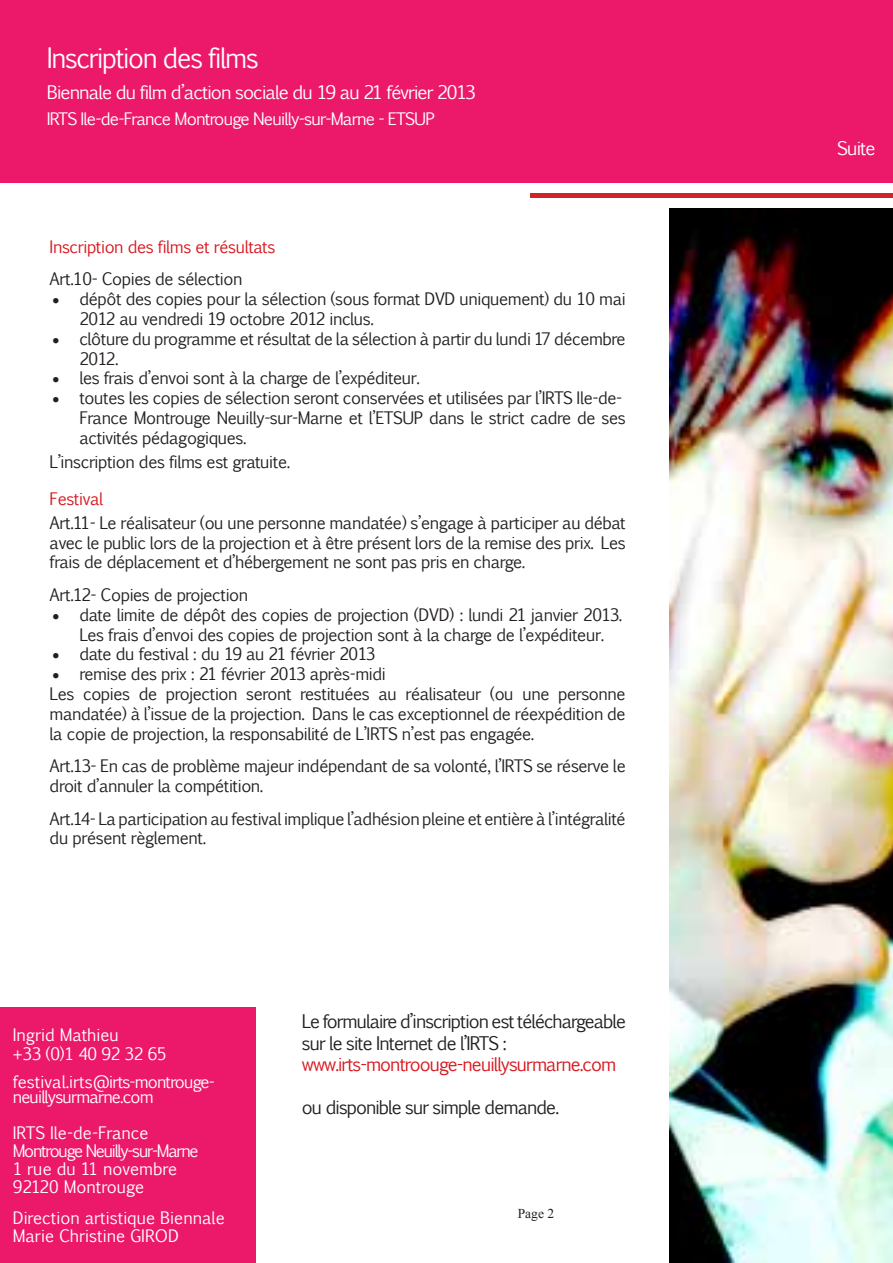
<style>
.page{position:relative;width:893px;height:1263px;background:#fff}
.page>*{position:absolute;margin:0;border:0;box-sizing:border-box;transform-origin:0 0}
.Normal_Normal_et_par{font:27px "Euphemia CAS";letter-spacing:-.05em;color:#fff}
.t1{font:18px/21.6px "Euphemia CAS";letter-spacing:-.05em;color:#231f20}
.Normal_Normal_et_par-2{font:18px "Euphemia CAS";letter-spacing:-.05em;color:#fff}
.t2{font:18px "Euphemia CAS";letter-spacing:-.05em;color:#d7171f}
.t3{font:16.5px/19.8px "Euphemia CAS";letter-spacing:-.025em;color:#231f20}
.t4{font:16.5px "Euphemia CAS";color:#fff}
.t5{font:16.5px/15px "Euphemia CAS";letter-spacing:-.05em;color:#fff}
.t6{font:16.5px "Euphemia CAS";letter-spacing:-.025em;color:#d7171f}
.t7{font:16.5px "Euphemia CAS";letter-spacing:-.075em;color:#fff}
.t8{font:16.5px "Euphemia CAS";letter-spacing:-.025em;color:#fff}
.t9{font:13.5px "Times New Roman";color:#231f20}
</style>
<div class="page">
<img style="left:669px;top:208px;width:224px;height:1054px">
<div style="left:0;top:1008px;width:255px;height:255px;background:#ec1869"></div>
<div style="left:530px;top:193px;width:363px;height:5px;background:#d1232a"></div>
<div style="left:0;top:0;width:893px;height:183px;background:#ec1869"></div>
<p class="Normal_Normal_et_par" style="left:47px;top:39px;width:213px">Inscription des films</p>
<p class="Normal_Normal_et_par-2" style="left:47px;top:79px;width:431px">Biennale du film d’action sociale du 19 au 21 février 2013</p>
<p class="t5" style="left:47px;top:111px;width:390px">IRTS Ile-de-France Montrouge Neuilly-sur-Marne - ETSUP</p>
<p class="t6" style="left:50px;top:235px;width:227px">Inscription des films et résultats</p>
<p class="t3" style="left:50px;top:269px;width:194px">Art.10- Copies de sélection</p>
<p class="t3" style="left:79px;top:289px;width:548px;text-indent:-27px">• dépôt des copies pour la sélection (sous format DVD uniquement) du 10 mai<br>2012 au vendredi 19 octobre 2012 inclus.</p>
<p class="t3" style="left:79px;top:329px;width:548px;text-indent:-27px">• clôture du programme et résultat de la sélection à partir du lundi 17 décembre<br>2012.</p>
<p class="t3" style="left:52px;top:368px;width:369px">• les frais d’envoi sont à la charge de l’expéditeur.</p>
<p class="t3" style="left:79px;top:388px;width:548px;text-indent:-27px">• toutes les copies de sélection seront conservées et utilisées par l’IRTS Ile-de-<br>France Montrouge Neuilly-sur-Marne et l’ETSUP dans le strict cadre de ses activités pédagogiques.</p>
<p class="t3" style="left:50px;top:452px;width:242px">L’inscription des films est gratuite.</p>
<p class="t6" style="left:50px;top:487px;width:55px">Festival</p>
<p class="t3" style="left:50px;top:513px;width:578px;text-align:justify">Art.11- Le réalisateur (ou une personne mandatée) s’engage à participer au débat avec le public lors de la projection et à être présent lors de la remise des prix. Les frais de déplacement et d’hébergement ne sont pas pris en charge.</p>
<p class="t3" style="left:50px;top:585px;width:200px">Art.12- Copies de projection</p>
<p class="t3" style="left:52px;top:605px;width:571px;text-align:center">• date limite de dépôt des copies de projection (DVD) : lundi 21 janvier 2013.<br>Les frais d’envoi des copies de projection sont à la charge de l’expéditeur.</p>
<p class="t3" style="left:52px;top:644px;width:325px">• date du festival : du 19 au 21 février 2013</p>
<p class="t3" style="left:52px;top:664px;width:335px">• remise des prix : 21 février 2013 après-midi</p>
<p class="t3" style="left:50px;top:684px;width:578px;text-align:justify">Les copies de projection seront restituées au réalisateur (ou une personne mandatée) à l’issue de la projection. Dans le cas exceptionnel de réexpédition de la copie de projection, la responsabilité de L’IRTS n’est pas engagée.</p>
<p class="t3" style="left:50px;top:756px;width:578px">Art.13- En cas de problème majeur indépendant de sa volonté, l’IRTS se réserve le droit d’annuler la compétition.</p>
<p class="t3" style="left:50px;top:808px;width:578px">Art.14- La participation au festival implique l’adhésion pleine et entière à l’intégralité du présent règlement.</p>
<p class="t4" style="left:13px;top:1022px;width:108px">Ingrid Mathieu</p>
<p class="t8" style="left:13px;top:1042px;width:155px">+33 (0)1 40 92 32 65</p>
<p class="t5" style="left:13px;top:1074px;width:204px">festival.irts@irts-montrouge&shy;neuillysurmarne.com</p>
<p class="t4" style="left:13px;top:1121px;width:137px">IRTS Ile-de-France</p>
<p class="t7" style="left:13px;top:1139px;width:187px">Montrouge Neuilly-sur-Marne</p>
<p class="t4" style="left:13px;top:1157px;width:166px">1 rue du 11 novembre</p>
<p class="t4" style="left:13px;top:1175px;width:133px">92120 Montrouge</p>
<p class="t4" style="left:13px;top:1206px;width:214px">Direction artistique Biennale</p>
<p class="t4" style="left:13px;top:1224px;width:168px">Marie Christine GIROD</p>
<p class="t1" style="left:302px;top:1010px;width:326px">Le formulaire d’inscription est téléchargeable sur le site Internet de l’IRTS :</p>
<p class="t2" style="left:302px;top:1051px;width:316px">www.irts-montroouge-neuillysurmarne.com</p>
<p class="t1" style="left:302px;top:1097px;width:259px">ou disponible sur simple demande.</p>
<p class="t9" style="left:518px;top:1205px;width:38px">Page 2</p>
<p class="Normal_Normal_et_par-2" style="left:837px;top:136px;width:40px">Suite</p>
</div>
